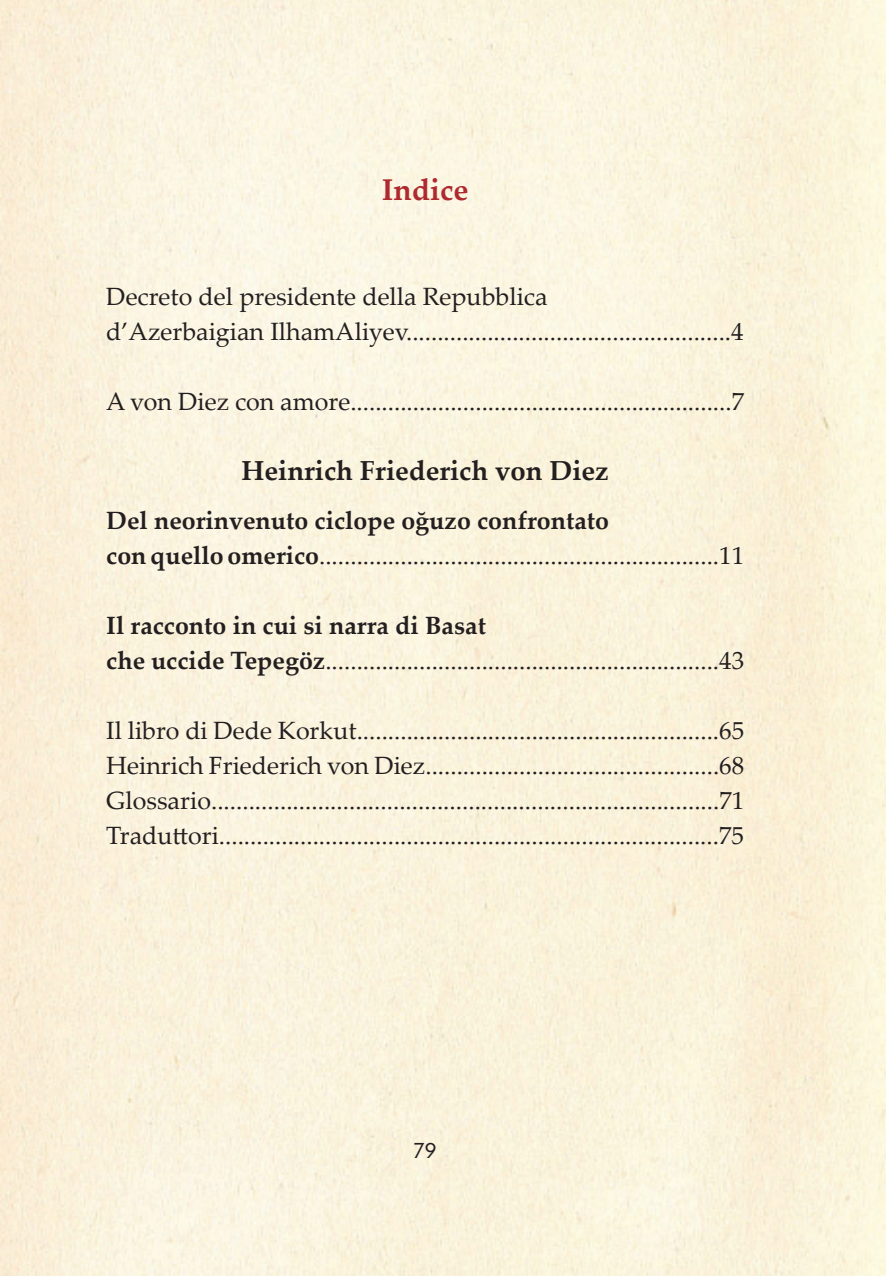
<style>
.page{position:relative;width:886px;height:1276px;background:#fff}
.page>*{position:absolute;margin:0;border:0;box-sizing:border-box;transform-origin:0 0}
.t1{font:700 30px "Palatino Linotype";color:#ae2a30}
.t2{font:700 27.5px "Palatino Linotype";color:#231f20}
.t3{font:25px/35px "Palatino Linotype";color:#231f20}
.t4{font:22.5px "Hypatia Sans Pro";color:#231f20}
.s1{font-weight:700}
</style>
<div class="page">
<p class="t1" style="left:382px;top:168px;width:88px">Indice</p>
<p class="t3" style="left:106px;top:278px;width:639px">Decreto del presidente della Repubblica<br>d’Azerbaigian IlhamAliyev....................................................4</p>
<p class="t3" style="left:106px;top:383px;width:639px">A von Diez con amore.............................................................7</p>
<p class="t2" style="left:242px;top:451px;width:369px">Heinrich Friederich von Diez</p>
<p class="t3" style="left:106px;top:502px;width:639px"><span class="s1">Del neorinvenuto ciclope oğuzo confrontato<br>con quello omerico</span>................................................................11</p>
<p class="t3" style="left:106px;top:607px;width:639px"><span class="s1">Il racconto in cui si narra di Basat<br>che uccide Tepegöz</span>...............................................................43</p>
<p class="t3" style="left:106px;top:712px;width:640px;text-align:justify">Il libro di Dede Korkut..........................................................65<br>Heinrich Friederich von Diez...............................................68<br>Glossario.................................................................................71<br>Traduttori................................................................................75</p>
<p class="t4" style="left:413px;top:1135px;width:25px">79</p>
</div>
